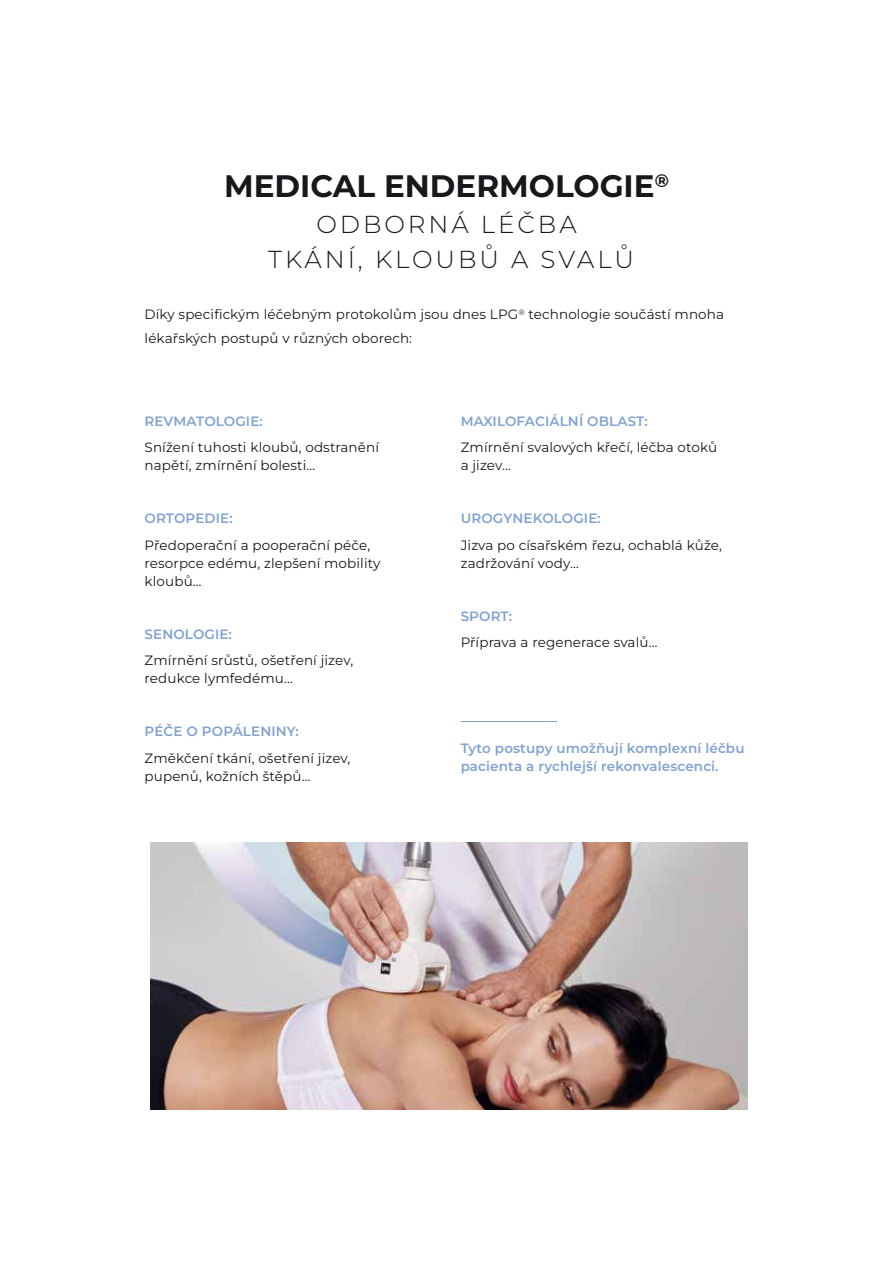
<style>
.page{position:relative;width:893px;height:1263px;background:#fff}
.page>*{position:absolute;margin:0;border:0;box-sizing:border-box;transform-origin:0 0}
.t1{font:700 31.05px "Montserrat";color:#1a171c}
.t2{font:300 24.6px/35.5px "Montserrat";letter-spacing:.12em;color:#1a171c;text-align:center}
.t3{font:13.5px/18px "Montserrat";letter-spacing:.01em;color:#1a171c}
.t4{font:600 13.5px/18px "Montserrat";letter-spacing:.01em;color:#81a3d1}
</style>
<div class="page">
<img style="left:150px;top:843px;width:598px;height:267px">
<hr style="left:461px;top:721px;width:96px;height:1px;background:#81a3d1">
<h1 class="t1" style="left:224px;top:166px;width:446px">MEDICAL ENDERMOLOGIE<sup>®</sup></h1>
<h2 class="t2" style="left:268px;top:206px;width:367px">ODBORNÁ LÉČBA<br>TKÁNÍ, KLOUBŮ A SVALŮ</h2>
<p class="t3" style="left:145px;top:302px;width:581px;line-height:24px">Díky specifickým léčebným protokolům jsou dnes LPG<sup>®</sup> technologie součástí mnoha lékařských postupů v různých oborech:</p>
<p class="t4" style="left:145px;top:411px;width:120px">REVMATOLOGIE:</p>
<p class="t3" style="left:145px;top:438px;width:236px">Snížení tuhosti kloubů, odstranění napětí, zmírnění bolesti…</p>
<p class="t4" style="left:145px;top:509px;width:90px">ORTOPEDIE:</p>
<p class="t3" style="left:145px;top:535px;width:238px">Předoperační a pooperační péče, resorpce edému, zlepšení mobility kloubů…</p>
<p class="t4" style="left:145px;top:624px;width:89px">SENOLOGIE:</p>
<p class="t3" style="left:145px;top:651px;width:210px">Zmírnění srůstů, ošetření jizev, redukce lymfedému…</p>
<p class="t4" style="left:145px;top:722px;width:156px">PÉČE O POPÁLENINY:</p>
<p class="t3" style="left:145px;top:748px;width:207px">Změkčení tkání, ošetření jizev, pupenů, kožních štěpů…</p>
<p class="t4" style="left:461px;top:411px;width:188px">MAXILOFACIÁLNÍ OBLAST:</p>
<p class="t3" style="left:461px;top:438px;width:258px">Zmírnění svalových křečí, léčba otoků a jizev…</p>
<p class="t4" style="left:461px;top:509px;width:142px">UROGYNEKOLOGIE:</p>
<p class="t3" style="left:461px;top:535px;width:263px">Jizva po císařském řezu, ochablá kůže, zadržování vody…</p>
<p class="t4" style="left:461px;top:606px;width:53px">SPORT:</p>
<p class="t3" style="left:461px;top:633px;width:198px">Příprava a regenerace svalů…</p>
<p class="t4" style="left:461px;top:739px;width:285px">Tyto postupy umožňují komplexní léčbu pacienta a rychlejší rekonvalescenci.</p>
</div>
